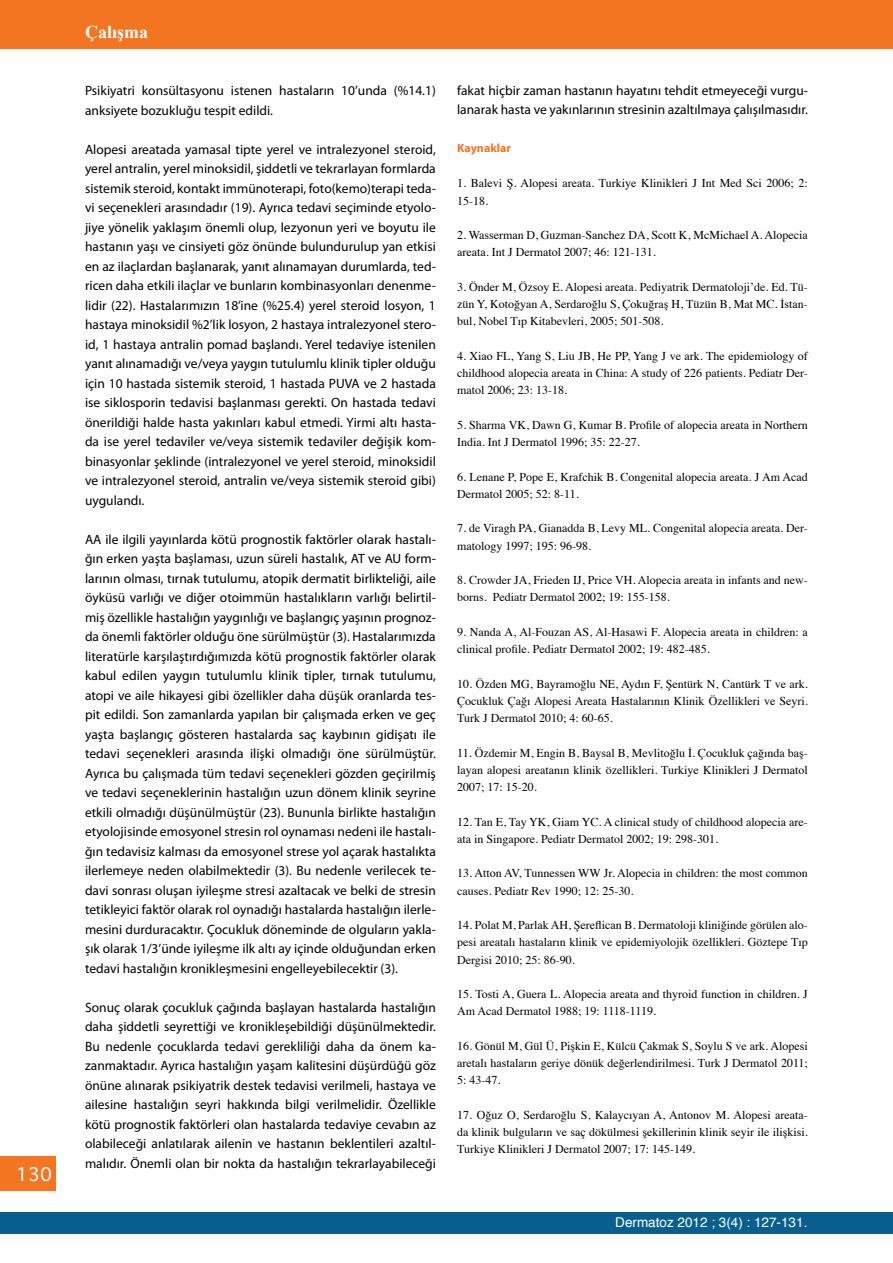
<style>
.page{position:relative;width:893px;height:1263px;background:#fff}
.page>*{position:absolute;margin:0;border:0;box-sizing:border-box;transform-origin:0 0}
.t1{font:700 18px "Times New Roman";color:#fff}
.t2{font:18px "Geneva";color:#fff}
.t3{font:13.5px/19.5px "Myriad Pro";color:#000;text-align:justify}
.t4{font:13.5px "Helvetica";color:#fff}
.t5{font:12px/17.2px "Times";color:#000}
.t6{font:700 12px "Myriad Pro";color:#f47521}
</style>
<div class="page">
<div style="left:0;top:1157px;width:55px;height:34px;background:#f47521"></div>
<div style="left:0;top:0;width:893px;height:49px;background:#f47521"></div>
<div style="left:0;top:1212px;width:893px;height:21px;background:#09608f"></div>
<h1 class="t2" style="left:16px;top:1159px;width:38px">130</h1>
<h1 class="t1" style="left:85px;top:20px;width:64px">Çalışma</h1>
<p class="t3" style="left:85px;top:81px;width:352px">Psikiyatri konsültasyonu istenen hastaların 10’unda (%14.1) anksiyete bozukluğu tespit edildi.</p>
<p class="t3" style="left:85px;top:139px;width:352px">Alopesi areatada yamasal tipte yerel ve intralezyonel steroid, yerel antralin, yerel minoksidil, şiddetli ve tekrarlayan formlarda sistemik steroid, kontakt immünoterapi, foto(kemo)terapi teda&shy;vi seçenekleri arasındadır (19). Ayrıca tedavi seçiminde etyolo&shy;jiye yönelik yaklaşım önemli olup, lezyonun yeri ve boyutu ile hastanın yaşı ve cinsiyeti göz önünde bulundurulup yan etkisi en az ilaçlardan başlanarak, yanıt alınamayan durumlarda, ted&shy;ricen daha etkili ilaçlar ve bunların kombinasyonları denenme&shy;lidir (22). Hastalarımızın 18’ine (%25.4) yerel steroid losyon, 1 hastaya minoksidil %2’lik losyon, 2 hastaya intralezyonel stero&shy;id, 1 hastaya antralin pomad başlandı. Yerel tedaviye istenilen yanıt alınamadığı ve/veya yaygın tutulumlu klinik tipler olduğu için 10 hastada sistemik steroid, 1 hastada PUVA ve 2 hastada ise siklosporin tedavisi başlanması gerekti. On hastada tedavi önerildiği halde hasta yakınları kabul etmedi. Yirmi altı hasta&shy;da ise yerel tedaviler ve/veya sistemik tedaviler değişik kom&shy;binasyonlar şeklinde (intralezyonel ve yerel steroid, minoksidil ve intralezyonel steroid, antralin ve/veya sistemik steroid gibi) uygulandı.</p>
<p class="t3" style="left:85px;top:529px;width:352px">AA ile ilgili yayınlarda kötü prognostik faktörler olarak hastalı&shy;ğın erken yaşta başlaması, uzun süreli hastalık, AT ve AU form&shy;larının olması, tırnak tutulumu, atopik dermatit birlikteliği, aile öyküsü varlığı ve diğer otoimmün hastalıkların varlığı belirtil&shy;miş özellikle hastalığın yaygınlığı ve başlangıç yaşının prognoz&shy;da önemli faktörler olduğu öne sürülmüştür (3). Hastalarımızda literatürle karşılaştırdığımızda kötü prognostik faktörler olarak kabul edilen yaygın tutulumlu klinik tipler, tırnak tutulumu, atopi ve aile hikayesi gibi özellikler daha düşük oranlarda tes&shy;pit edildi. Son zamanlarda yapılan bir çalışmada erken ve geç yaşta başlangıç gösteren hastalarda saç kaybının gidişatı ile tedavi seçenekleri arasında ilişki olmadığı öne sürülmüştür.<br>Ayrıca bu çalışmada tüm tedavi seçenekleri gözden geçirilmiş ve tedavi seçeneklerinin hastalığın uzun dönem klinik seyrine etkili olmadığı düşünülmüştür (23). Bununla birlikte hastalığın etyolojisinde emosyonel stresin rol oynaması nedeni ile hastalı&shy;ğın tedavisiz kalması da emosyonel strese yol açarak hastalıkta ilerlemeye neden olabilmektedir (3). Bu nedenle verilecek te&shy;davi sonrası oluşan iyileşme stresi azaltacak ve belki de stresin tetikleyici faktör olarak rol oynadığı hastalarda hastalığın ilerle&shy;mesini durduracaktır. Çocukluk döneminde de olguların yakla&shy;şık olarak 1/3’ünde iyileşme ilk altı ay içinde olduğundan erken tedavi hastalığın kronikleşmesini engelleyebilecektir (3).</p>
<p class="t3" style="left:85px;top:997px;width:352px">Sonuç olarak çocukluk çağında başlayan hastalarda hastalığın daha şiddetli seyrettiği ve kronikleşebildiği düşünülmektedir.<br>Bu nedenle çocuklarda tedavi gerekliliği daha da önem ka&shy;zanmaktadır. Ayrıca hastalığın yaşam kalitesini düşürdüğü göz önüne alınarak psikiyatrik destek tedavisi verilmeli, hastaya ve ailesine hastalığın seyri hakkında bilgi verilmelidir. Özellikle kötü prognostik faktörleri olan hastalarda tedaviye cevabın az olabileceği anlatılarak ailenin ve hastanın beklentileri azaltıl&shy;malıdır. Önemli olan bir nokta da hastalığın tekrarlayabileceği</p>
<p class="t3" style="left:457px;top:80px;width:352px">fakat hiçbir zaman hastanın hayatını tehdit etmeyeceği vurgu&shy;lanarak hasta ve yakınlarının stresinin azaltılmaya çalışılmasıdır.</p>
<p class="t6" style="left:457px;top:140px;width:56px">Kaynaklar</p>
<p class="t5" style="left:457px;top:174px;width:352px">1. Balevi Ş. Alopesi areata. Turkiye Klinikleri J Int Med Sci 2006; 2:<br>15-18.</p>
<p class="t5" style="left:457px;top:225px;width:352px">2. Wasserman D, Guzman-Sanchez DA, Scott K, McMichael A. Alopecia areata. Int J Dermatol 2007; 46: 121-131.</p>
<p class="t5" style="left:457px;top:277px;width:352px;text-align:justify">3. Önder M, Özsoy E. Alopesi areata. Pediyatrik Dermatoloji’de. Ed. Tü&shy;zün Y, Kotoğyan A, Serdaroğlu S, Çokuğraş H, Tüzün B, Mat MC. İstan&shy;bul, Nobel Tıp Kitabevleri, 2005; 501-508.</p>
<p class="t5" style="left:457px;top:346px;width:352px;text-align:justify">4. Xiao FL, Yang S, Liu JB, He PP, Yang J ve ark. The epidemiology of childhood alopecia areata in China: A study of 226 patients. Pediatr Der&shy;matol 2006; 23: 13-18.</p>
<p class="t5" style="left:457px;top:415px;width:352px">5. Sharma VK, Dawn G, Kumar B. Profile of alopecia areata in Northern<br>India. Int J Dermatol 1996; 35: 22-27.</p>
<p class="t5" style="left:457px;top:467px;width:352px">6. Lenane P, Pope E, Krafchik B. Congenital alopecia areata. J Am Acad<br>Dermatol 2005; 52: 8-11.</p>
<p class="t5" style="left:457px;top:519px;width:352px">7. de Viragh PA, Gianadda B, Levy ML. Congenital alopecia areata. Der&shy;matology 1997; 195: 96-98.</p>
<p class="t5" style="left:457px;top:570px;width:352px">8. Crowder JA, Frieden IJ, Price VH. Alopecia areata in infants and new&shy;borns. Pediatr Dermatol 2002; 19: 155-158.</p>
<p class="t5" style="left:457px;top:622px;width:352px">9. Nanda A, Al-Fouzan AS, Al-Hasawi F. Alopecia areata in children: a clinical profile. Pediatr Dermatol 2002; 19: 482-485.</p>
<p class="t5" style="left:457px;top:674px;width:352px;text-align:justify">10. Özden MG, Bayramoğlu NE, Aydın F, Şentürk N, Cantürk T ve ark.<br>Çocukluk Çağı Alopesi Areata Hastalarının Klinik Özellikleri ve Seyri.<br>Turk J Dermatol 2010; 4: 60-65.</p>
<p class="t5" style="left:457px;top:743px;width:352px;text-align:justify">11. Özdemir M, Engin B, Baysal B, Mevlitoğlu İ. Çocukluk çağında baş&shy;layan alopesi areatanın klinik özellikleri. Turkiye Klinikleri J Dermatol 2007; 17: 15-20.</p>
<p class="t5" style="left:457px;top:812px;width:352px">12. Tan E, Tay YK, Giam YC. A clinical study of childhood alopecia are&shy;ata in Singapore. Pediatr Dermatol 2002; 19: 298-301.</p>
<p class="t5" style="left:457px;top:863px;width:352px">13. Atton AV, Tunnessen WW Jr. Alopecia in children: the most common causes. Pediatr Rev 1990; 12: 25-30.</p>
<p class="t5" style="left:457px;top:915px;width:352px;text-align:justify">14. Polat M, Parlak AH, Şereflican B. Dermatoloji kliniğinde görülen alo&shy;pesi areatalı hastaların klinik ve epidemiyolojik özellikleri. Göztepe Tıp Dergisi 2010; 25: 86-90.</p>
<p class="t5" style="left:457px;top:984px;width:352px">15. Tosti A, Guera L. Alopecia areata and thyroid function in children. J<br>Am Acad Dermatol 1988; 19: 1118-1119.</p>
<p class="t5" style="left:457px;top:1036px;width:352px;text-align:justify">16. Gönül M, Gül Ü, Pişkin E, Külcü Çakmak S, Soylu S ve ark. Alopesi aretalı hastaların geriye dönük değerlendirilmesi. Turk J Dermatol 2011; 5: 43-47.</p>
<p class="t5" style="left:457px;top:1105px;width:352px;text-align:justify">17. Oğuz O, Serdaroğlu S, Kalaycıyan A, Antonov M. Alopesi areata&shy;da klinik bulguların ve saç dökülmesi şekillerinin klinik seyir ile ilişkisi.<br>Turkiye Klinikleri J Dermatol 2007; 17: 145-149.</p>
<p class="t4" style="left:615px;top:1211px;width:194px">Dermatoz 2012 ; 3(4) : 127-131.</p>
</div>
